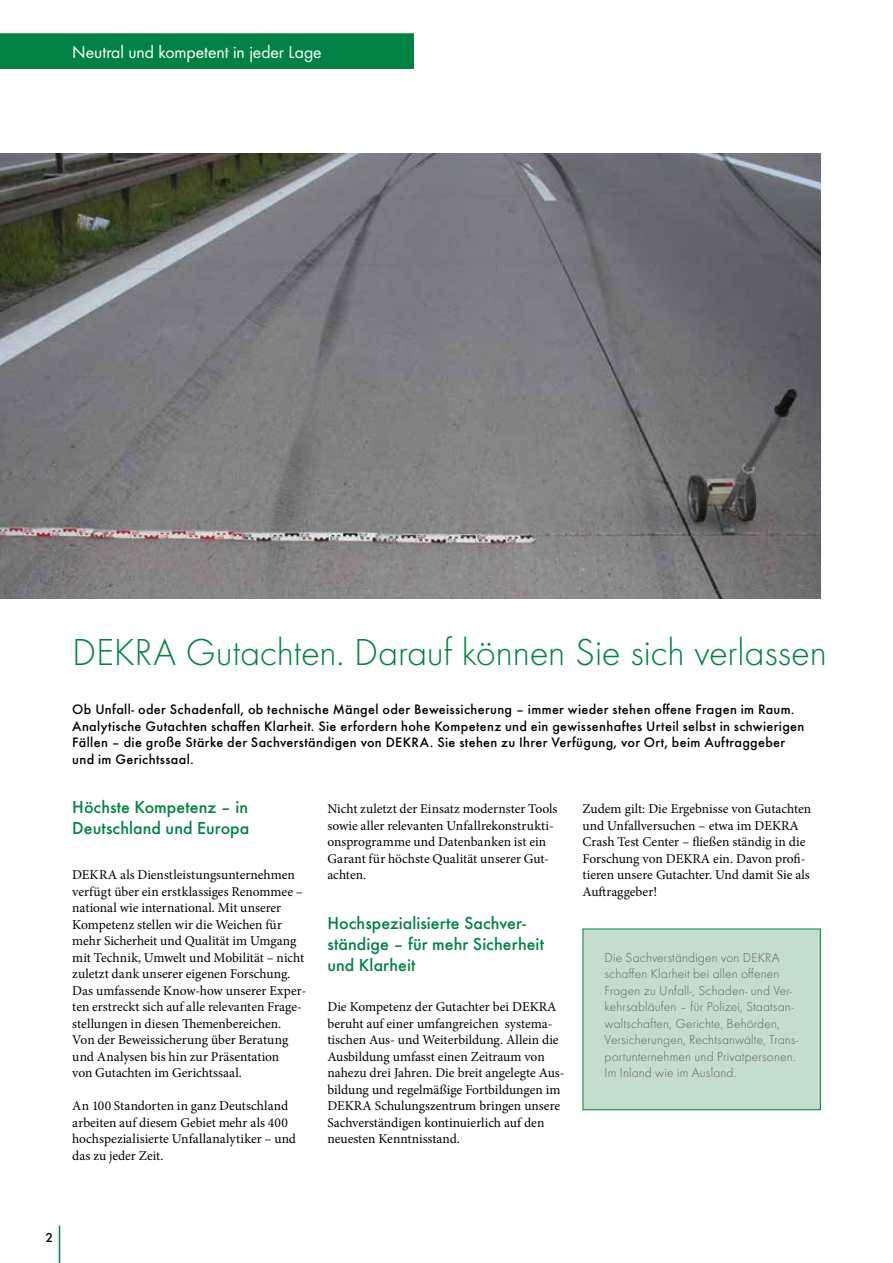
<style>
.page{position:relative;width:893px;height:1263px;background:#fff}
.page>*{position:absolute;margin:0;border:0;box-sizing:border-box;transform-origin:0 0}
.t1{font:300 39px "Futura";letter-spacing:-.005em;color:#008244}
.t2{font:500 18px/21px "Futura";letter-spacing:.005em;color:#008244}
.t3{font:18px "Futura Boo";letter-spacing:-.005em;color:#fff}
.t4{font:500 14.25px/16.5px "Futura";letter-spacing:.025em;color:#000}
.t5{font:13.5px/16.5px "Minion Pro";color:#000}
.t6{font:300 13.5px/16.5px "Futura";letter-spacing:.01em;color:#646363}
.t7{font:500 13.5px "Futura";color:#000}
</style>
<div class="page">
<div style="left:0;top:33px;width:414px;height:36px;background:#008244"></div>
<hr style="left:59px;top:1226px;width:1px;height:37px;background:#008244">
<img style="left:0;top:153px;width:821px;height:445px">
<div style="left:583px;top:929px;width:237px;height:181px;background:#c5ddcc"></div>
<div style="left:583px;top:929px;width:238px;height:181px;border:1px solid #008244"></div>
<h2 class="t3" style="left:72px;top:39px;width:251px">Neutral und kompetent in jeder Lage</h2>
<h1 class="t1" style="left:72px;top:627px;width:756px">DEKRA Gutachten. Darauf können Sie sich verlassen</h1>
<p class="t4" style="left:72px;top:700px;width:734px">Ob Unfall- oder Schadenfall, ob technische Mängel oder Beweissicherung – immer wieder stehen offene Fragen im Raum.<br>Analytische Gutachten schaffen Klarheit. Sie erfordern hohe Kompetenz und ein gewissenhaftes Urteil selbst in schwierigen Fällen – die große Stärke der Sachverständigen von DEKRA. Sie stehen zu Ihrer Verfügung, vor Ort, beim Auftraggeber und im Gerichtssaal.</p>
<p class="t5" style="left:327px;top:801px;width:232px">Nicht zuletzt der Einsatz modernster Tools sowie aller relevanten Unfallrekonstrukti&shy;onsprogramme und Datenbanken ist ein Garant für höchste Qualität unserer Gut&shy;achten.</p>
<h2 class="t2" style="left:327px;top:910px;width:218px">Hochspezialisierte Sachver&shy;ständige – für mehr Sicherheit und Klarheit</h2>
<p class="t5" style="left:327px;top:999px;width:239px">Die Kompetenz der Gutachter bei DEKRA beruht auf einer umfangreichen systema&shy;tischen Aus- und Weiterbildung. Allein die Ausbildung umfasst einen Zeitraum von nahezu drei Jahren. Die breit angelegte Aus&shy;bildung und regelmäßige Fortbildungen im DEKRA Schulungszentrum bringen unsere Sachverständigen kontinuierlich auf den neuesten Kenntnisstand.</p>
<h2 class="t2" style="left:72px;top:795px;width:179px">Höchste Kompetenz – in<br>Deutschland und Europa</h2>
<p class="t5" style="left:72px;top:867px;width:235px">DEKRA als Dienstleistungsunternehmen verfügt über ein erstklassiges Renommee – national wie international. Mit unserer Kompetenz stellen wir die Weichen für mehr Sicherheit und Qualität im Umgang mit Technik, Umwelt und Mobilität – nicht zuletzt dank unserer eigenen Forschung.<br>Das umfassende Know-how unserer Exper&shy;ten erstreckt sich auf alle relevanten Frage&shy;stellungen in diesen Themenbereichen.<br>Von der Beweissicherung über Beratung und Analysen bis hin zur Präsentation<br>von Gutachten im Gerichtssaal.</p>
<p class="t5" style="left:72px;top:1097px;width:225px">An 100 Standorten in ganz Deutschland arbeiten auf diesem Gebiet mehr als 400 hochspezialisierte Unfallanalytiker – und das zu jeder Zeit.</p>
<p class="t5" style="left:583px;top:800px;width:230px">Zudem gilt: Die Ergebnisse von Gutachten und Unfallversuchen – etwa im DEKRA Crash Test Center – fließen ständig in die Forschung von DEKRA ein. Davon profi&shy;tieren unsere Gutachter. Und damit Sie als Auftraggeber!</p>
<p class="t6" style="left:605px;top:948px;width:195px">Die Sachverständigen von DEKRA schaffen Klarheit bei allen offenen Fragen zu Unfall-, Schaden- und Ver&shy;kehrsabläufen – für Polizei, Staatsan&shy;waltschaften, Gerichte, Behörden, Versicherungen, Rechtsanwälte, Trans&shy;portunternehmen und Privatpersonen.<br>Im Inland wie im Ausland.</p>
<p class="t7" style="left:45px;top:1227px;width:9px">2</p>
</div>
